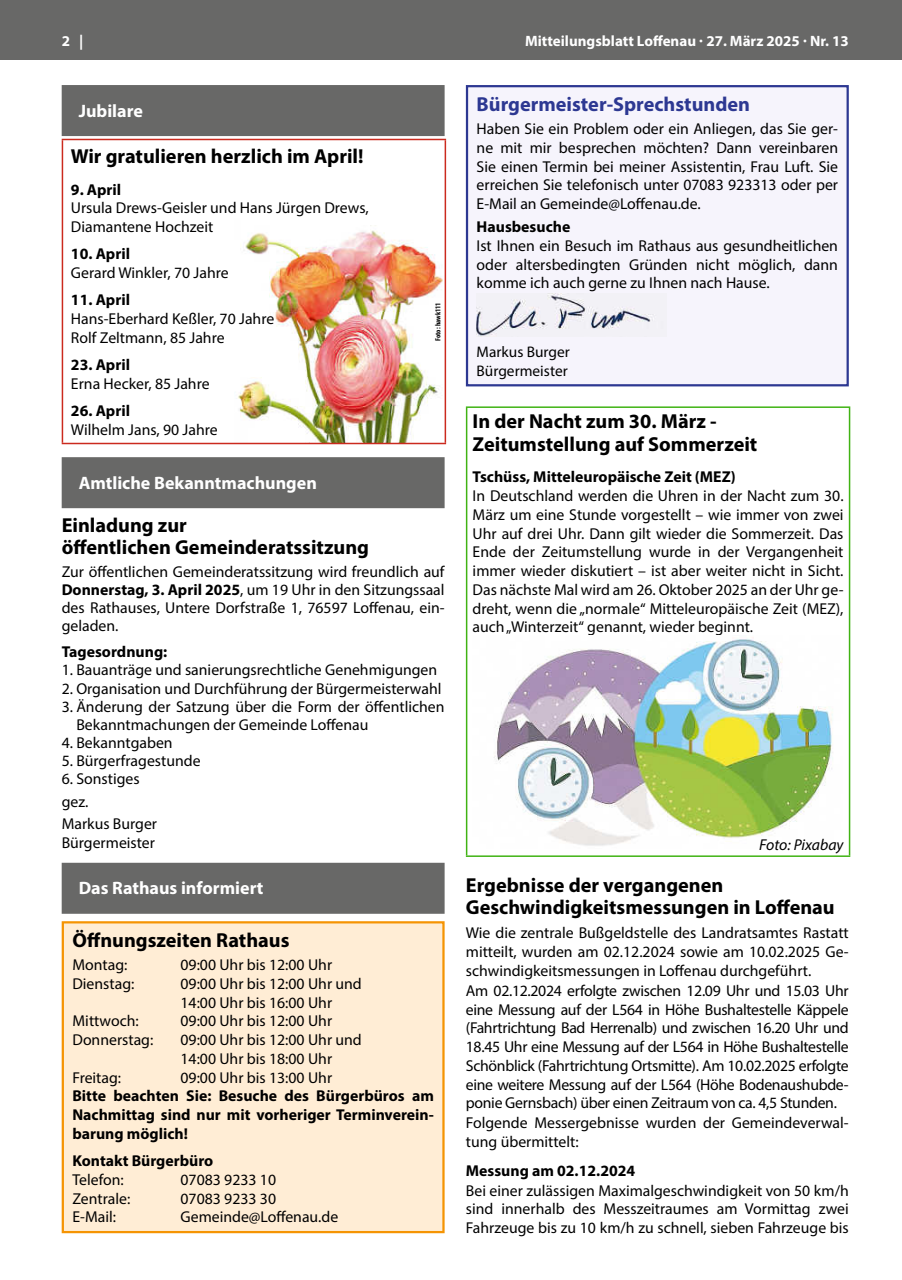
<style>
.page{position:relative;width:902px;height:1280px;background:#fff}
.page>*{position:absolute;margin:0;border:0;box-sizing:border-box;transform-origin:0 0}
.t1{font:700 20.25px/22.5px "Myriad Pro";color:#000}
.t2{font:700 20.25px "Myriad Pro";color:#2d3892}
.t3{font:700 18px "Myriad Pro";color:#fff}
.t4{font:15.75px/18.8px "Myriad Pro";color:#000}
.t5{font:15.75px/19px "Myriad Pro";letter-spacing:-.02em;color:#000}
.t6{font:700 15.75px/18.8px "Myriad Pro";color:#000;text-align:justify}
.t7{font:italic 15.75px "Myriad Pro";color:#000}
.t8{font:15.3px/18.3px "Myriad Pro";color:#000}
.t9{font:700 15px "Myriad Pro";color:#fff}
.t10{font:700 condensed 7.5px "Myriad Pro";color:#000}
.s1{font-weight:700}
</style>
<div class="page">
<div style="left:0;top:0;width:901px;height:60px;background:#686867"></div>
<img style="left:235px;top:225px;width:209px;height:218px">
<div style="left:62px;top:85px;width:382px;height:51px;background:#686867"></div>
<div style="left:62px;top:457px;width:382px;height:51px;background:#686867"></div>
<div style="left:62px;top:863px;width:382px;height:51px;background:#686867"></div>
<hr style="left:62px;top:139px;width:384px;height:1px;background:#cb2a1e">
<hr style="left:62px;top:140px;width:1px;height:303px;background:#cb2a1e">
<hr style="left:444px;top:140px;width:2px;height:303px;background:#cb2a1e">
<hr style="left:62px;top:443px;width:384px;height:1px;background:#cb2a1e">
<div style="left:63px;top:922px;width:380px;height:310px;background:#ffedd5"></div>
<div style="left:62px;top:921px;width:382px;height:312px;border:2px solid #f59403"></div>
<div style="left:467px;top:86px;width:380px;height:299px;background:#f6f4fc"></div>
<img style="left:476px;top:294px;width:178px;height:43px">
<div style="left:466px;top:85px;width:382px;height:301px;border:2px solid #2d3892"></div>
<hr style="left:466px;top:406px;width:384px;height:2px;background:#40b314">
<hr style="left:466px;top:408px;width:1px;height:447px;background:#40b314">
<hr style="left:848px;top:408px;width:2px;height:447px;background:#40b314">
<hr style="left:466px;top:855px;width:384px;height:2px;background:#40b314">
<img style="left:494px;top:638px;width:339px;height:208px">
<p class="t9" style="left:62px;top:31px;width:23px">2 |</p>
<p class="t9" style="left:525px;top:31px;width:325px">Mitteilungsblatt Loffenau · 27. März 2025 · Nr. 13</p>
<p class="t3" style="left:79px;top:99px;width:66px">Jubilare</p>
<p class="t1" style="left:71px;top:144px;width:294px">Wir gratulieren herzlich im April!</p>
<p class="t6" style="left:71px;top:179px;width:52px">9. April</p>
<p class="t4" style="left:71px;top:199px;width:299px">Ursula Drews-Geisler und Hans Jürgen Drews,<br>Diamantene Hochzeit</p>
<p class="t6" style="left:71px;top:244px;width:61px">10. April</p>
<p class="t4" style="left:71px;top:263px;width:159px">Gerard Winkler, 70 Jahre</p>
<p class="t6" style="left:71px;top:290px;width:61px">11. April</p>
<p class="t4" style="left:71px;top:309px;width:205px">Hans-Eberhard Keßler, 70 Jahre<br>Rolf Zeltmann, 85 Jahre</p>
<p class="t6" style="left:71px;top:355px;width:61px">23. April</p>
<p class="t4" style="left:71px;top:374px;width:140px">Erna Hecker, 85 Jahre</p>
<p class="t6" style="left:71px;top:401px;width:61px">26. April</p>
<p class="t4" style="left:71px;top:420px;width:148px">Wilhelm Jans, 90 Jahre</p>
<p class="t3" style="left:79px;top:471px;width:240px">Amtliche Bekanntmachungen</p>
<p class="t1" style="left:62px;top:513px;width:309px">Einladung zur<br>öffentlichen Gemeinderatssitzung</p>
<p class="t4" style="left:62px;top:562px;width:384px;line-height:18px;text-align:justify">Zur öffentlichen Gemeinderatssitzung wird freundlich auf <span class="s1">Donnerstag, 3. April 2025</span>, um 19 Uhr in den Sitzungssaal des Rathauses, Untere Dorfstraße 1, 76597 Loffenau, ein&shy;geladen.</p>
<p class="t6" style="left:62px;top:642px;width:107px">Tagesordnung:</p>
<p class="t4" style="left:62px;top:660px;width:377px">1. Bauanträge und sanierungsrechtliche Genehmigungen</p>
<p class="t4" style="left:62px;top:679px;width:381px">2. Organisation und Durchführung der Bürgermeisterwahl</p>
<p class="t4" style="left:76px;top:697px;width:369px;line-height:18px;text-indent:-15px">3. Änderung der Satzung über die Form der öffentlichen<br>Bekanntmachungen der Gemeinde Loffenau</p>
<p class="t4" style="left:62px;top:733px;width:112px">4. Bekanntgaben</p>
<p class="t4" style="left:62px;top:751px;width:140px">5. Bürgerfragestunde</p>
<p class="t4" style="left:62px;top:767px;width:97px;line-height:22.5px">6. Sonstiges gez.<br>Markus Burger</p>
<p class="t4" style="left:62px;top:833px;width:95px">Bürgermeister</p>
<p class="t3" style="left:79px;top:876px;width:186px">Das Rathaus informiert</p>
<p class="t1" style="left:72px;top:928px;width:218px">Öffnungszeiten Rathaus</p>
<p class="t4" style="left:72px;top:955px;width:56px">Montag:</p>
<p class="t4" style="left:180px;top:955px;width:153px">09:00 Uhr bis 12:00 Uhr</p>
<p class="t4" style="left:72px;top:974px;width:63px">Dienstag:</p>
<p class="t4" style="left:180px;top:974px;width:183px">09:00 Uhr bis 12:00 Uhr und<br>14:00 Uhr bis 16:00 Uhr</p>
<p class="t4" style="left:72px;top:1011px;width:68px">Mittwoch:</p>
<p class="t4" style="left:180px;top:1011px;width:153px">09:00 Uhr bis 12:00 Uhr</p>
<p class="t4" style="left:72px;top:1030px;width:82px">Donnerstag:</p>
<p class="t4" style="left:180px;top:1030px;width:183px">09:00 Uhr bis 12:00 Uhr und<br>14:00 Uhr bis 18:00 Uhr</p>
<p class="t4" style="left:72px;top:1068px;width:50px">Freitag:</p>
<p class="t4" style="left:180px;top:1068px;width:153px">09:00 Uhr bis 13:00 Uhr</p>
<p class="t6" style="left:72px;top:1086px;width:363px">Bitte beachten Sie: Besuche des Bürgerbüros am Nachmittag sind nur mit vorheriger Terminverein&shy;barung möglich!</p>
<p class="t6" style="left:72px;top:1151px;width:142px">Kontakt Bürgerbüro</p>
<p class="t4" style="left:72px;top:1170px;width:53px">Telefon:</p>
<p class="t4" style="left:180px;top:1170px;width:97px">07083 9233 10</p>
<p class="t4" style="left:72px;top:1189px;width:59px">Zentrale:</p>
<p class="t4" style="left:180px;top:1189px;width:97px">07083 9233 30</p>
<p class="t4" style="left:72px;top:1207px;width:45px">E-Mail:</p>
<p class="t4" style="left:180px;top:1207px;width:159px">Gemeinde@Loffenau.de</p>
<p class="t10" style="left:433px;top:341px;width:40px;rotate:-90deg">Foto: hawk111</p>
<p class="t2" style="left:476px;top:91px;width:275px">Bürgermeister-Sprechstunden</p>
<p class="t4" style="left:476px;top:119px;width:363px;text-align:justify">Haben Sie ein Problem oder ein Anliegen, das Sie ger&shy;ne mit mir besprechen möchten? Dann vereinbaren Sie einen Termin bei meiner Assistentin, Frau Luft. Sie erreichen Sie telefonisch unter 07083 923313 oder per E-Mail an Gemeinde@Loffenau.de.</p>
<p class="t6" style="left:476px;top:217px;width:95px">Hausbesuche</p>
<p class="t4" style="left:476px;top:236px;width:363px;text-align:justify">Ist Ihnen ein Besuch im Rathaus aus gesundheitlichen oder altersbedingten Gründen nicht möglich, dann komme ich auch gerne zu Ihnen nach Hause.</p>
<p class="t8" style="left:476px;top:343px;width:95px">Markus Burger<br>Bürgermeister</p>
<p class="t1" style="left:472px;top:410px;width:286px">In der Nacht zum 30. März -<br>Zeitumstellung auf Sommerzeit</p>
<p class="t6" style="left:472px;top:467px;width:264px">Tschüss, Mitteleuropäische Zeit (MEZ)</p>
<p class="t4" style="left:472px;top:486px;width:372px;text-align:justify">In Deutschland werden die Uhren in der Nacht zum 30.<br>März um eine Stunde vorgestellt – wie immer von zwei Uhr auf drei Uhr. Dann gilt wieder die Sommerzeit. Das Ende der Zeitumstellung wurde in der Vergangenheit immer wieder diskutiert – ist aber weiter nicht in Sicht.<br>Das nächste Mal wird am 26. Oktober 2025 an der Uhr ge&shy;dreht, wenn die „normale“ Mitteleuropäische Zeit (MEZ), auch „Winterzeit“ genannt, wieder beginnt.</p>
<p class="t7" style="left:759px;top:835px;width:86px">Foto: Pixabay</p>
<p class="t1" style="left:466px;top:873px;width:370px">Ergebnisse der vergangenen<br>Geschwindigkeitsmessungen in Loffenau</p>
<p class="t5" style="left:466px;top:923px;width:384px">Wie die zentrale Bußgeldstelle des Landratsamtes Rastatt mitteilt, wurden am 02.12.2024 sowie am 10.02.2025 Ge&shy;schwindigkeitsmessungen in Loffenau durchgeführt.<br>Am 02.12.2024 erfolgte zwischen 12.09 Uhr und 15.03 Uhr eine Messung auf der L564 in Höhe Bushaltestelle Käppele (Fahrtrichtung Bad Herrenalb) und zwischen 16.20 Uhr und 18.45 Uhr eine Messung auf der L564 in Höhe Bushaltestelle Schönblick (Fahrtrichtung Ortsmitte). Am 10.02.2025 erfolgte eine weitere Messung auf der L564 (Höhe Bodenaushubde&shy;ponie Gernsbach) über einen Zeitraum von ca. 4,5 Stunden.<br>Folgende Messergebnisse wurden der Gemeindeverwal&shy;tung übermittelt:</p>
<p class="t6" style="left:466px;top:1160px;width:171px">Messung am 02.12.2024</p>
<p class="t4" style="left:466px;top:1181px;width:384px;text-align:justify">Bei einer zulässigen Maximalgeschwindigkeit von 50 km/h sind innerhalb des Messzeitraumes am Vormittag zwei Fahrzeuge bis zu 10 km/h zu schnell, sieben Fahrzeuge bis</p>
</div>
